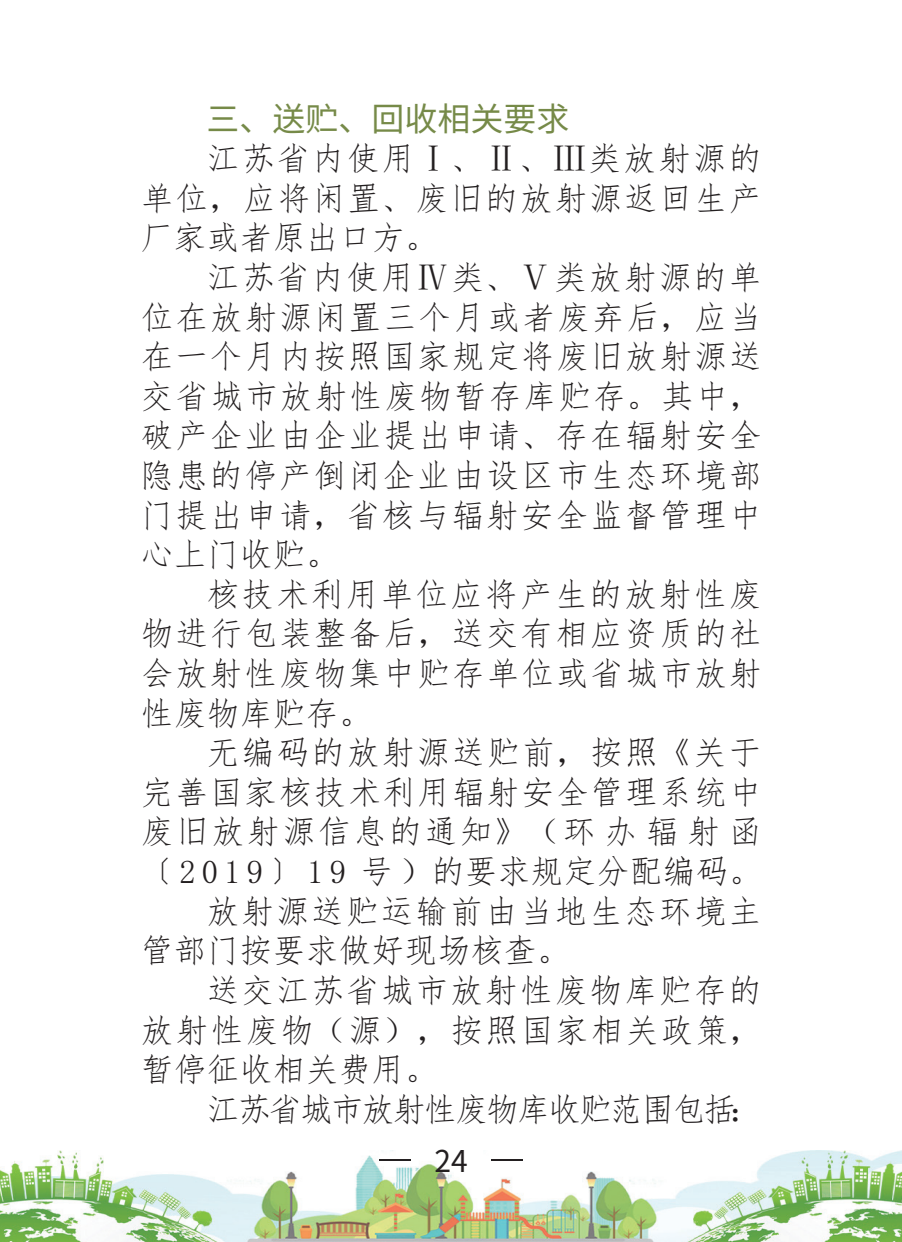
<style>
.page{position:relative;width:902px;height:1242px;background:#fff}
.page>*{position:absolute;margin:0;border:0;box-sizing:border-box;transform-origin:0 0}
.段落样式1{font:33px/39.6px "Fang Song";letter-spacing:.05em;color:#231f20;text-align:justify}
.段落样式1-2{font:33px "Fang Song";letter-spacing:-.06em;color:#231f20}
.段落样式1-3{font:33px "Source Han Sans CN";color:#768a48}
.t1{font:30px "Source Han Sans CN";color:#231f20}
</style>
<div class="page">
<img style="left:0;top:1150px;width:901px;height:92px">
<hr style="left:380px;top:1159px;width:31px;height:2px;background:#231f20">
<hr style="left:491px;top:1159px;width:31px;height:2px;background:#231f20">
<p class="段落样式1-3" style="left:206px;top:100px;width:364px">三、送贮、回收相关要求</p>
<p class="段落样式1" style="left:140px;top:139px;width:622px;text-indent:66px">江苏省内使用Ⅰ、Ⅱ、Ⅲ类放射源的单位，应将闲置、废旧的放射源返回生产厂家或者原出口方。</p>
<p class="段落样式1" style="left:140px;top:258px;width:622px;text-indent:66px">江苏省内使用Ⅳ类、Ⅴ类放射源的单位在放射源闲置三个月或者废弃后，应当在一个月内按照国家规定将废旧放射源送交省城市放射性废物暂存库贮存。其中，破产企业由企业提出申请、存在辐射安全隐患的停产倒闭企业由设区市生态环境部门提出申请，省核与辐射安全监督管理中心上门收贮。</p>
<p class="段落样式1" style="left:140px;top:574px;width:622px;text-indent:66px">核技术利用单位应将产生的放射性废物进行包装整备后，送交有相应资质的社会放射性废物集中贮存单位或省城市放射性废物库贮存。</p>
<p class="段落样式1" style="left:140px;top:733px;width:622px;text-indent:66px">无编码的放射源送贮前，按照《关于完善国家核技术利用辐射安全管理系统中废旧放射源信息的通知》（环办辐射函〔 2 0 1 9 〕 1 9 号）的要求规定分配编码。</p>
<p class="段落样式1" style="left:140px;top:891px;width:622px;text-indent:66px">放射源送贮运输前由当地生态环境主管部门按要求做好现场核查。</p>
<p class="段落样式1" style="left:140px;top:970px;width:622px;text-indent:66px">送交江苏省城市放射性废物库贮存的放射性废物（源），按照国家相关政策，暂停征收相关费用。</p>
<p class="段落样式1-2" style="left:206px;top:1092px;width:556px">江苏省城市放射性废物库收贮范围包括：</p>
<p class="t1" style="left:434px;top:1144px;width:35px">24</p>
</div>
